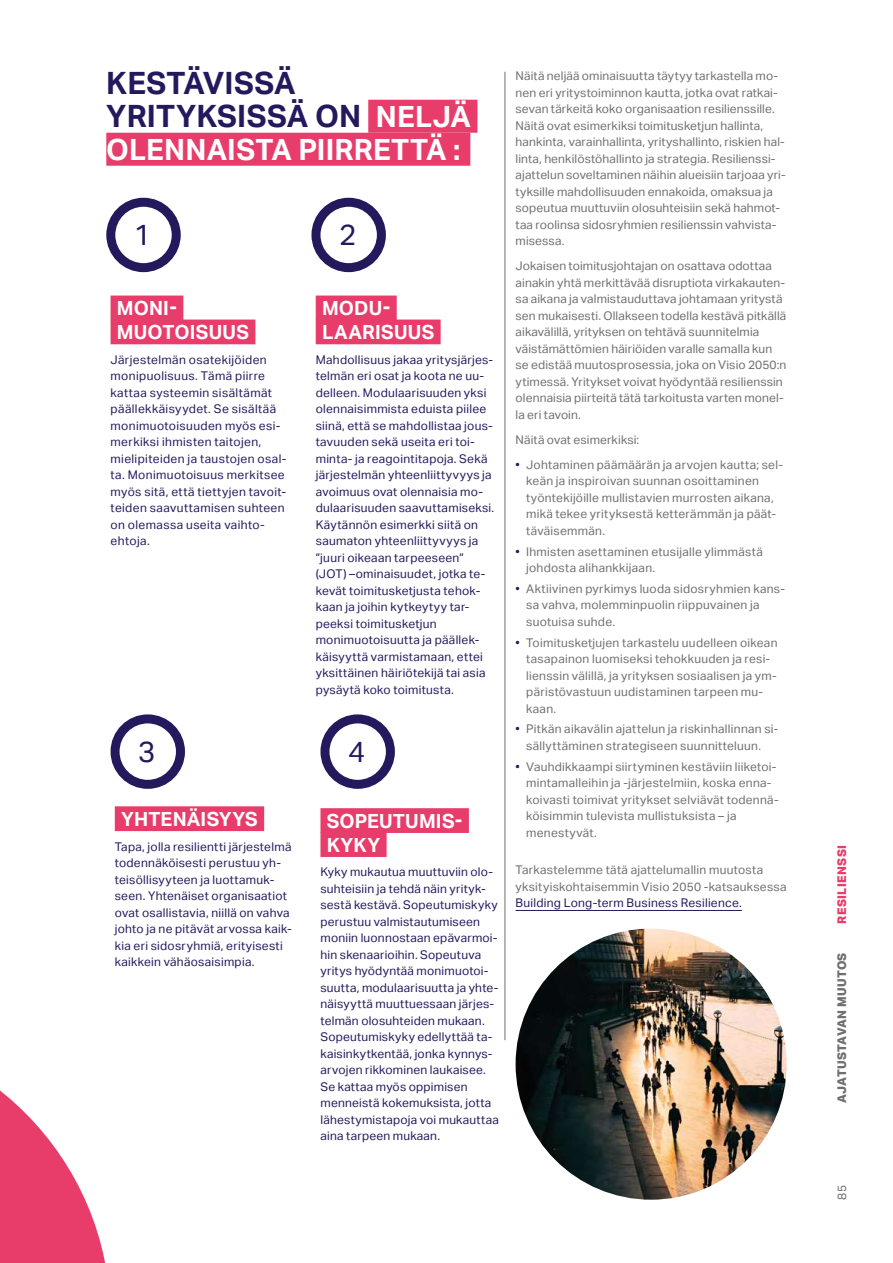
<style>
.page{position:relative;width:893px;height:1263px;background:#fff}
.page>*{position:absolute;margin:0;border:0;box-sizing:border-box;transform-origin:0 0}
.t1{font:700 30.75px/33px "Aktiv Grotesk";letter-spacing:.005em;color:#24195d}
.t2{font:700 29.25px "Aktiv Grotesk";letter-spacing:.005em;color:#fff}
.t3{font:29.25px "Aktiv Grotesk";color:#24195d}
.t4{font:700 19.5px/24px "Aktiv Grotesk";letter-spacing:.01em;color:#fff}
.t5{font:12px/16.5px "Aktiv Grotesk";letter-spacing:.02em;color:#706f6f}
.t6{font:12px/16.5px "Aktiv Grotesk";letter-spacing:.025em;color:#24195d}
.t7{font:800 12px "Aktiv Grotesk";letter-spacing:.02em;color:#706f6f}
.t8{font:800 12px "Aktiv Grotesk";letter-spacing:.03em;color:#e83c6a}
.s1{font-size:29.25px;color:#fff}
.s2{color:#24195d}
</style>
<div class="page">
<svg style="left:0;top:1090px;width:105px;height:173px"></svg>
<hr style="left:505px;top:72px;width:1px;height:968px;background:#706f6f">
<hr style="left:516px;top:910px;width:226px;height:1px;background:#24195d">
<div style="left:106px;top:198px;width:75px;height:74px;border:9px solid #24195d;border-radius:50%"></div>
<div style="left:311px;top:198px;width:75px;height:74px;border:9px solid #24195d;border-radius:50%"></div>
<div style="left:111px;top:714px;width:74px;height:75px;border:9px solid #24195d;border-radius:50%"></div>
<div style="left:320px;top:714px;width:75px;height:75px;border:9px solid #24195d;border-radius:50%"></div>
<div style="left:111px;top:296px;width:72px;height:24px;background:#e83c6a"></div>
<div style="left:111px;top:320px;width:144px;height:24px;background:#e83c6a"></div>
<div style="left:115px;top:806px;width:149px;height:25px;background:#e83c6a"></div>
<div style="left:320px;top:808px;width:149px;height:25px;background:#e83c6a"></div>
<div style="left:320px;top:832px;width:67px;height:25px;background:#e83c6a"></div>
<div style="left:316px;top:296px;width:81px;height:24px;background:#e83c6a"></div>
<div style="left:316px;top:320px;width:125px;height:24px;background:#e83c6a"></div>
<div style="left:368px;top:100px;width:109px;height:33px;background:#e83c6a"></div>
<div style="left:106px;top:133px;width:364px;height:33px;background:#e83c6a"></div>
<img style="left:516px;top:928px;width:271px;height:272px;border-radius:136px">
<h1 class="t1" style="left:106px;top:67px;width:366px">KESTÄVISSÄ<br>YRITYKSISSÄ ON <span class="s1">NELJÄ</span></h1>
<h2 class="t2" style="left:106px;top:133px;width:355px">OLENNAISTA PIIRRETTÄ :</h2>
<h2 class="t3" style="left:134px;top:218px;width:19px">1</h2>
<h2 class="t3" style="left:339px;top:218px;width:19px">2</h2>
<h3 class="t4" style="left:117px;top:296px;width:134px">MONI-<br>MUOTOISUUS</h3>
<p class="t6" style="left:111px;top:351px;width:177px">Järjestelmän osatekijöiden monipuolisuus. Tämä piirre kattaa systeemin sisältämät päällekkäisyydet. Se sisältää monimuotoisuuden myös esi&shy;merkiksi ihmisten taitojen, mielipiteiden ja taustojen osal&shy;ta. Monimuotoisuus merkitsee myös sitä, että tiettyjen tavoit&shy;teiden saavuttamisen suhteen on olemassa useita vaihto&shy;ehtoja.</p>
<h3 class="t4" style="left:322px;top:296px;width:114px">MODU-<br>LAARISUUS</h3>
<p class="t6" style="left:316px;top:351px;width:180px">Mahdollisuus jakaa yritysjärjes&shy;telmän eri osat ja koota ne uu&shy;delleen. Modulaarisuuden yksi olennaisimmista eduista piilee siinä, että se mahdollistaa jous&shy;tavuuden sekä useita eri toi&shy;minta- ja reagointitapoja. Sekä järjestelmän yhteenliittyvyys ja avoimuus ovat olennaisia mo&shy;dulaarisuuden saavuttamiseksi.<br>Käytännön esimerkki siitä on saumaton yhteenliittyvyys ja ”juuri oikeaan tarpeeseen” (JOT) –ominaisuudet, jotka te&shy;kevät toimitusketjusta tehok&shy;kaan ja joihin kytkeytyy tar&shy;peeksi toimitusketjun monimuotoisuutta ja päällek&shy;käisyyttä varmistamaan, ettei yksittäinen häiriötekijä tai asia pysäytä koko toimitusta.</p>
<h2 class="t3" style="left:138px;top:735px;width:19px">3</h2>
<h2 class="t3" style="left:348px;top:735px;width:19px">4</h2>
<h3 class="t4" style="left:121px;top:807px;width:138px">YHTENÄISYYS</h3>
<p class="t6" style="left:115px;top:838px;width:179px">Tapa, jolla resilientti järjestelmä todennäköisesti perustuu yh&shy;teisöllisyyteen ja luottamuk&shy;seen. Yhtenäiset organisaatiot ovat osallistavia, niillä on vahva johto ja ne pitävät arvossa kaik&shy;kia eri sidosryhmiä, erityisesti kaikkein vähäosaisimpia.</p>
<h3 class="t4" style="left:327px;top:809px;width:135px">SOPEUTUMIS-<br>KYKY</h3>
<p class="t6" style="left:320px;top:864px;width:180px">Kyky mukautua muuttuviin olo&shy;suhteisiin ja tehdä näin yrityk&shy;sestä kestävä. Sopeutumiskyky perustuu valmistautumiseen moniin luonnostaan epävarmoi&shy;hin skenaarioihin. Sopeutuva yritys hyödyntää monimuotoi&shy;suutta, modulaarisuutta ja yhte&shy;näisyyttä muuttuessaan järjes&shy;telmän olosuhteiden mukaan.<br>Sopeutumiskyky edellyttää ta&shy;kaisinkytkentää, jonka kynnys&shy;arvojen rikkominen laukaisee.<br>Se kattaa myös oppimisen menneistä kokemuksista, jotta lähestymistapoja voi mukauttaa aina tarpeen mukaan.</p>
<p class="t5" style="left:516px;top:68px;width:272px">Näitä neljää ominaisuutta täytyy tarkastella mo&shy;nen eri yritystoiminnon kautta, jotka ovat ratkai&shy;sevan tärkeitä koko organisaation resilienssille.<br>Näitä ovat esimerkiksi toimitusketjun hallinta, hankinta, varainhallinta, yrityshallinto, riskien hal&shy;linta, henkilöstöhallinto ja strategia. Resilienssi&shy;ajattelun soveltaminen näihin alueisiin tarjoaa yri&shy;tyksille mahdollisuuden ennakoida, omaksua ja sopeutua muuttuviin olosuhteisiin sekä hahmot&shy;taa roolinsa sidosryhmien resilienssin vahvista&shy;misessa.</p>
<p class="t5" style="left:516px;top:258px;width:272px">Jokaisen toimitusjohtajan on osattava odottaa ainakin yhtä merkittävää disruptiota virkakauten&shy;sa aikana ja valmistauduttava johtamaan yritystä sen mukaisesti. Ollakseen todella kestävä pitkällä aikavälillä, yrityksen on tehtävä suunnitelmia väistämättömien häiriöiden varalle samalla kun se edistää muutosprosessia, joka on Visio 2050:n ytimessä. Yritykset voivat hyödyntää resilienssin olennaisia piirteitä tätä tarkoitusta varten monel&shy;la eri tavoin.</p>
<p class="t5" style="left:516px;top:431px;width:125px">Näitä ovat esimerkiksi:</p>
<p class="t5" style="left:526px;top:456px;width:258px;text-indent:-11px"><span class="s2">•</span> Johtaminen päämäärän ja arvojen kautta; sel&shy;keän ja inspiroivan suunnan osoittaminen työntekijöille mullistavien murrosten aikana, mikä tekee yrityksestä ketterämmän ja päät&shy;täväisemmän.</p>
<p class="t5" style="left:526px;top:543px;width:238px;text-indent:-11px"><span class="s2">•</span> Ihmisten asettaminen etusijalle ylimmästä johdosta alihankkijaan.</p>
<p class="t5" style="left:526px;top:580px;width:260px;text-indent:-11px"><span class="s2">•</span> Aktiivinen pyrkimys luoda sidosryhmien kans&shy;sa vahva, molemminpuolin riippuvainen ja suotuisa suhde.</p>
<p class="t5" style="left:526px;top:634px;width:253px;text-indent:-11px"><span class="s2">•</span> Toimitusketjujen tarkastelu uudelleen oikean tasapainon luomiseksi tehokkuuden ja resi&shy;lienssin välillä, ja yrityksen sosiaalisen ja ym&shy;päristövastuun uudistaminen tarpeen mu&shy;kaan.</p>
<p class="t5" style="left:516px;top:721px;width:264px;text-align:center"><span class="s2">•</span> Pitkän aikavälin ajattelun ja riskinhallinnan si&shy;sällyttäminen strategiseen suunnitteluun.</p>
<p class="t5" style="left:526px;top:758px;width:254px;text-indent:-11px"><span class="s2">•</span> Vauhdikkaampi siirtyminen kestäviin liiketoi&shy;mintamalleihin ja -järjestelmiin, koska enna&shy;koivasti toimivat yritykset selviävät todennä&shy;köisimmin tulevista mullistuksista – ja menestyvät.</p>
<p class="t5" style="left:516px;top:862px;width:273px">Tarkastelemme tätä ajattelumallin muutosta yksityiskohtaisemmin Visio 2050 -katsauksessa</p>
<p class="t6" style="left:516px;top:895px;width:228px">Building Long-term Business Resilience.</p>
<p class="t8" style="left:835px;top:923px;width:80px;rotate:-90deg">RESILIENSSI</p>
<p class="t7" style="left:835px;top:1103px;width:152px;rotate:-90deg">AJATUSTAVAN MUUTOS</p>
<p class="t5" style="left:834px;top:1200px;width:16px;rotate:-90deg">85</p>
</div>
